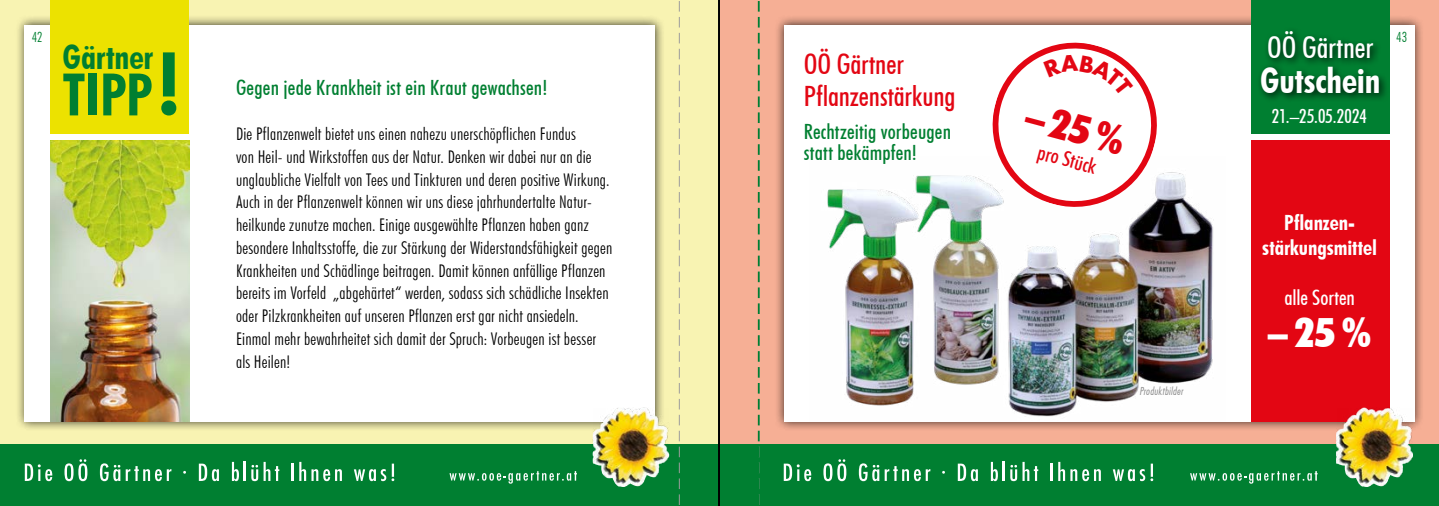
<style>
.page{position:relative;width:1439px;height:506px;background:#fff}
.page>*{position:absolute;margin:0;border:0;box-sizing:border-box;transform-origin:0 0}
.t1{font:700 condensed 58.62px "Futura BT";color:#007f31}
.t2{font:900 condensed 40.25px "Futura BT";color:#fff}
.t3{font:900 condensed 40.25px "Futura BT";color:#e30613}
.t4{font:700 condensed 35px "Futura BT";letter-spacing:-.005em;color:#fff}
.t5{font:700 condensed 33.6px "Futura BT";letter-spacing:-.005em;color:#007f31}
.t6{font:500 condensed 29.75px "Futura BT";color:#fff}
.t7{font:500 condensed 28px/31.5px "Futura BT";letter-spacing:-.005em;color:#e30613}
.t8{font:500 condensed 21px/21px "Futura BT";letter-spacing:.005em;color:#007f31}
.t9{font:700 condensed 21px/24.5px "Futura BT";letter-spacing:-.005em;color:#fff;text-align:center}
.t10{font:500 condensed 21px "Futura BT";color:#fff}
.t11{font:500 condensed 21px "Futura BT";color:#e30613}
.t12{font:500 condensed 19.25px "Futura BT";letter-spacing:.01em;color:#fff}
.t13{font:300 condensed 17.5px/22.8px "Futura BT";letter-spacing:.015em;color:#000}
.t14{font:300 condensed 14px "Futura BT";color:#007f31}
.t15{font:10.5px "Futura Lt Cn BT Italic";letter-spacing:.035em;color:#878787}
</style>
<div class="page">
<div style="left:719px;top:0;width:720px;height:506px;background:#f6af95"></div>
<div style="left:0;top:0;width:719px;height:506px;background:#f8f3b2"></div>
<div style="left:774px;top:15px;width:650px;height:416px;background:#000;opacity:.75"></div>
<div style="left:784px;top:25px;width:630px;height:397px;background:#fff"></div>
<div style="left:15px;top:15px;width:650px;height:416px;background:#000;opacity:.75"></div>
<div style="left:25px;top:25px;width:630px;height:397px;background:#fff"></div>
<div style="left:1250px;top:0;width:139px;height:133px;background:#007f31"></div>
<div style="left:50px;top:0;width:139px;height:133px;background:#ece200"></div>
<img style="left:50px;top:140px;width:139px;height:282px">
<img style="left:827px;top:172px;width:387px;height:245px">
<div style="left:1250px;top:140px;width:139px;height:282px;background:#e30613"></div>
<div style="left:1256px;top:26px;width:133px;height:77px;background:#000;opacity:.75"></div>
<svg style="left:161px;top:52px;width:15px;height:64px"></svg>
<svg style="left:983px;top:42px;width:182px;height:174px"></svg>
<div style="left:719px;top:444px;width:720px;height:62px;background:#007f31"></div>
<svg style="left:784px;top:464px;width:27px;height:17px"></svg>
<svg style="left:823px;top:459px;width:23px;height:22px"></svg>
<svg style="left:859px;top:463px;width:71px;height:18px"></svg>
<svg style="left:958px;top:464px;width:20px;height:17px"></svg>
<svg style="left:991px;top:462px;width:47px;height:19px"></svg>
<svg style="left:1050px;top:464px;width:2px;height:17px"></svg>
<svg style="left:1058px;top:462px;width:43px;height:19px"></svg>
<svg style="left:1112px;top:464px;width:41px;height:17px"></svg>
<svg style="left:1190px;top:471px;width:127px;height:13px"></svg>
<img style="left:1336px;top:407px;width:77px;height:80px">
<div style="left:0;top:444px;width:719px;height:62px;background:#007f31"></div>
<svg style="left:25px;top:464px;width:27px;height:17px"></svg>
<svg style="left:64px;top:459px;width:23px;height:22px"></svg>
<svg style="left:100px;top:463px;width:20px;height:18px"></svg>
<svg style="left:126px;top:466px;width:45px;height:15px"></svg>
<svg style="left:199px;top:464px;width:20px;height:17px"></svg>
<svg style="left:232px;top:462px;width:47px;height:19px"></svg>
<hr style="left:291px;top:464px;width:3px;height:17px;background:#fff">
<svg style="left:299px;top:462px;width:43px;height:19px"></svg>
<svg style="left:354px;top:464px;width:40px;height:17px"></svg>
<svg style="left:449px;top:471px;width:128px;height:13px"></svg>
<img style="left:592px;top:407px;width:77px;height:80px">
<hr style="left:718px;top:0;width:2px;height:506px;background:#000">
<svg style="left:679px;top:1px;width:1px;height:504px"></svg>
<svg style="left:758px;top:1px;width:2px;height:504px"></svg>
<svg style="left:993px;top:43px;width:163px;height:164px"></svg>
<h3 class="t6" style="left:1267px;top:29px;width:108px">OÖ Gärtner</h3>
<h3 class="t4" style="left:1260px;top:59px;width:122px">Gutschein</h3>
<p class="t14" style="left:32px;top:28px;width:12px">42</p>
<p class="t14" style="left:1396px;top:28px;width:13px">43</p>
<h3 class="t5" style="left:63px;top:37px;width:92px">Gärtner</h3>
<h1 class="t1" style="left:63px;top:59px;width:92px">TIPP</h1>
<h3 class="t7" style="left:804px;top:48px;width:153px">OÖ Gärtner<br>Pflanzenstärkung</h3>
<p class="t8" style="left:804px;top:121px;width:149px">Rechtzeitig vorbeugen statt bekämpfen!</p>
<p class="t8" style="left:236px;top:77px;width:313px">Gegen jede Krankheit ist ein Kraut gewachsen!</p>
<p class="t13" style="left:236px;top:122px;width:378px">Die Pflanzenwelt bietet uns einen nahezu unerschöpflichen Fundus<br>von Heil- und Wirkstoffen aus der Natur. Denken wir dabei nur an die unglaubliche Vielfalt von Tees und Tinkturen und deren positive Wirkung.<br>Auch in der Pflanzenwelt können wir uns diese jahrhundertalte Natur&shy;heilkunde zunutze machen. Einige ausgewählte Pflanzen haben ganz besondere Inhaltsstoffe, die zur Stärkung der Widerstandsfähigkeit gegen Krankheiten und Schädlinge beitragen. Damit können anfällige Pflanzen bereits im Vorfeld „abgehärtet“ werden, sodass sich schädliche Insekten oder Pilzkrankheiten auf unseren Pflanzen erst gar nicht ansiedeln.<br>Einmal mehr bewahrheitet sich damit der Spruch: Vorbeugen ist besser als Heilen!</p>
<h2 class="t3" style="left:1033px;top:92px;width:102px;rotate:15deg">–25%</h2>
<p class="t12" style="left:1272px;top:105px;width:96px">21.–25.05.2024</p>
<p class="t11" style="left:1041px;top:139px;width:61px;rotate:15deg">pro Stück</p>
<p class="t9" style="left:1262px;top:210px;width:116px">Pflanzen&shy;stärkungsmittel</p>
<p class="t10" style="left:1284px;top:285px;width:72px">alle Sorten</p>
<h2 class="t2" style="left:1268px;top:308px;width:105px">–25%</h2>
<p class="t15" style="left:1139px;top:385px;width:45px">Produktbilder</p>
</div>
